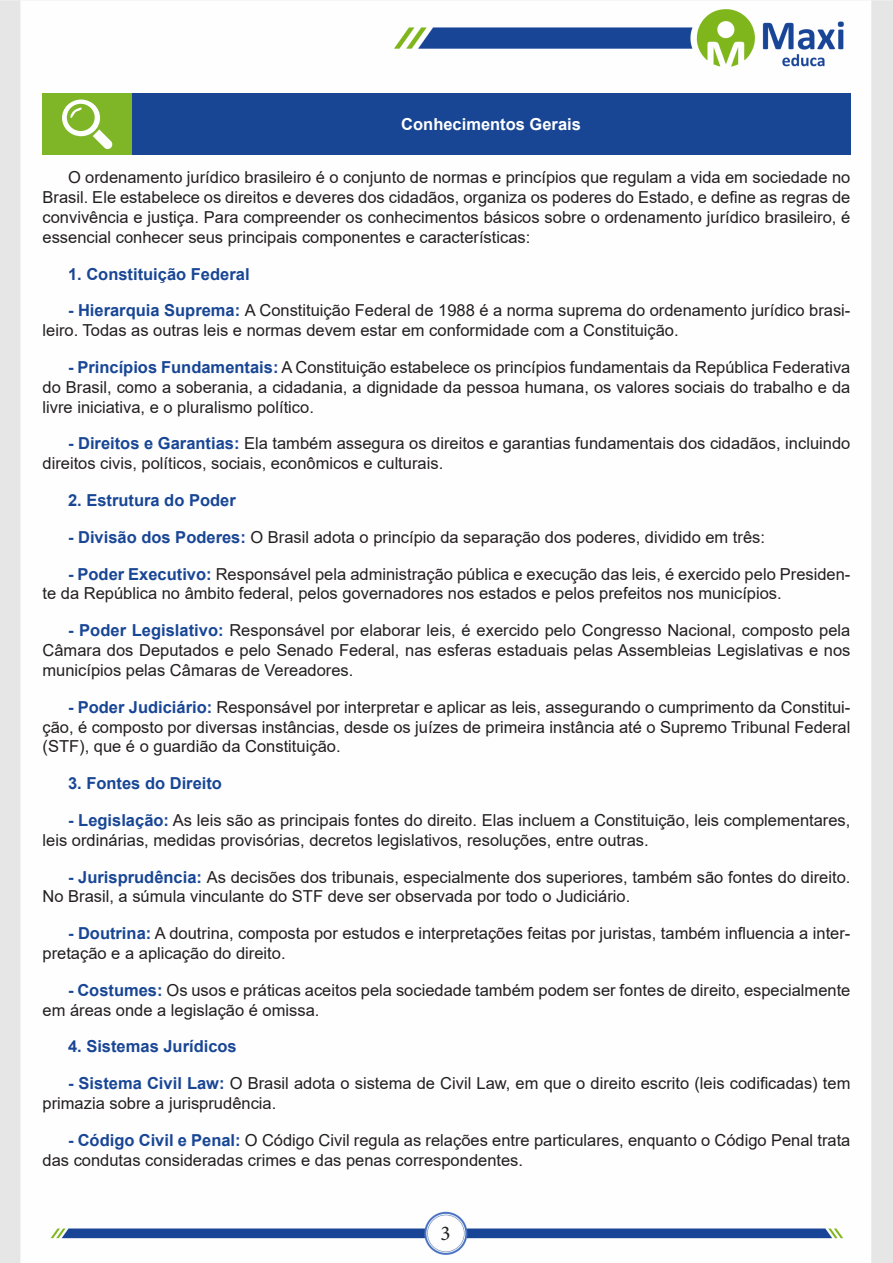
<style>
.page{position:relative;width:893px;height:1263px;background:#fff}
.page>*{position:absolute;margin:0;border:0;box-sizing:border-box;transform-origin:0 0}
.t1{font:21px "Minion Pro";color:#231f20}
.TEXTO_BASE{font:16.5px/19.8px "Arial";color:#231f20}
.TEXTO_BASE-2{font:700 16.5px "Arial";color:#184695}
.Titulo_de_Caixa{font:700 16.5px "Arial";color:#fff}
.s1{font-weight:700;color:#184695}
</style>
<div class="page">
<img style="left:0;top:0;width:893px;height:1263px">
<div style="left:43px;top:94px;width:89px;height:61px;background:#7fb628"></div>
<div style="left:132px;top:94px;width:718px;height:61px;background:#184695"></div>
<svg style="left:62px;top:100px;width:51px;height:49px"></svg>
<p class="Titulo_de_Caixa" style="left:401px;top:113px;width:181px">Conhecimentos Gerais</p>
<p class="TEXTO_BASE" style="left:43px;top:168px;width:809px;text-align:justify;text-indent:26px">O ordenamento jurídico brasileiro é o conjunto de normas e princípios que regulam a vida em sociedade no Brasil. Ele estabelece os direitos e deveres dos cidadãos, organiza os poderes do Estado, e define as regras de convivência e justiça. Para compreender os conhecimentos básicos sobre o ordenamento jurídico brasileiro, é essencial conhecer seus principais componentes e características:</p>
<p class="TEXTO_BASE-2" style="left:68px;top:262px;width:183px">1. Constituição Federal</p>
<p class="TEXTO_BASE" style="left:43px;top:301px;width:809px;text-indent:26px"><span class="s1">- Hierarquia Suprema:</span> A Constituição Federal de 1988 é a norma suprema do ordenamento jurídico brasi&shy;leiro. Todas as outras leis e normas devem estar em conformidade com a Constituição.</p>
<p class="TEXTO_BASE" style="left:43px;top:357px;width:809px;text-align:justify;text-indent:26px"><span class="s1">- Princípios Fundamentais:</span> A Constituição estabelece os princípios fundamentais da República Federativa do Brasil, como a soberania, a cidadania, a dignidade da pessoa humana, os valores sociais do trabalho e da livre iniciativa, e o pluralismo político.</p>
<p class="TEXTO_BASE" style="left:43px;top:434px;width:809px;text-indent:26px"><span class="s1">- Direitos e Garantias:</span> Ela também assegura os direitos e garantias fundamentais dos cidadãos, incluindo direitos civis, políticos, sociais, econômicos e culturais.</p>
<p class="TEXTO_BASE-2" style="left:68px;top:489px;width:169px">2. Estrutura do Poder</p>
<p class="TEXTO_BASE" style="left:68px;top:527px;width:698px"><span class="s1">- Divisão dos Poderes:</span> O Brasil adota o princípio da separação dos poderes, dividido em três:</p>
<p class="TEXTO_BASE" style="left:43px;top:564px;width:809px;text-indent:26px"><span class="s1">- Poder Executivo:</span> Responsável pela administração pública e execução das leis, é exercido pelo Presiden&shy;te da República no âmbito federal, pelos governadores nos estados e pelos prefeitos nos municípios.</p>
<p class="TEXTO_BASE" style="left:43px;top:620px;width:809px;text-align:justify;text-indent:26px"><span class="s1">- Poder Legislativo:</span> Responsável por elaborar leis, é exercido pelo Congresso Nacional, composto pela Câmara dos Deputados e pelo Senado Federal, nas esferas estaduais pelas Assembleias Legislativas e nos municípios pelas Câmaras de Vereadores.</p>
<p class="TEXTO_BASE" style="left:43px;top:697px;width:809px;text-align:justify;text-indent:26px"><span class="s1">- Poder Judiciário:</span> Responsável por interpretar e aplicar as leis, assegurando o cumprimento da Constitui&shy;ção, é composto por diversas instâncias, desde os juízes de primeira instância até o Supremo Tribunal Federal (STF), que é o guardião da Constituição.</p>
<p class="TEXTO_BASE-2" style="left:68px;top:772px;width:156px">3. Fontes do Direito</p>
<p class="TEXTO_BASE" style="left:43px;top:810px;width:809px;text-indent:26px"><span class="s1">- Legislação:</span> As leis são as principais fontes do direito. Elas incluem a Constituição, leis complementares, leis ordinárias, medidas provisórias, decretos legislativos, resoluções, entre outras.</p>
<p class="TEXTO_BASE" style="left:43px;top:867px;width:809px;text-indent:26px"><span class="s1">- Jurisprudência:</span> As decisões dos tribunais, especialmente dos superiores, também são fontes do direito.<br>No Brasil, a súmula vinculante do STF deve ser observada por todo o Judiciário.</p>
<p class="TEXTO_BASE" style="left:43px;top:923px;width:809px;text-indent:26px"><span class="s1">- Doutrina:</span> A doutrina, composta por estudos e interpretações feitas por juristas, também influencia a inter&shy;pretação e a aplicação do direito.</p>
<p class="TEXTO_BASE" style="left:43px;top:980px;width:809px;text-indent:26px"><span class="s1">- Costumes:</span> Os usos e práticas aceitos pela sociedade também podem ser fontes de direito, especialmente em áreas onde a legislação é omissa.</p>
<p class="TEXTO_BASE-2" style="left:68px;top:1035px;width:170px">4. Sistemas Jurídicos</p>
<p class="TEXTO_BASE" style="left:43px;top:1073px;width:809px;text-indent:26px"><span class="s1">- Sistema Civil Law:</span> O Brasil adota o sistema de Civil Law, em que o direito escrito (leis codificadas) tem primazia sobre a jurisprudência.</p>
<p class="TEXTO_BASE" style="left:43px;top:1130px;width:809px;text-indent:26px"><span class="s1">- Código Civil e Penal:</span> O Código Civil regula as relações entre particulares, enquanto o Código Penal trata das condutas consideradas crimes e das penas correspondentes.</p>
<p class="t1" style="left:440px;top:1219px;width:12px">3</p>
</div>
